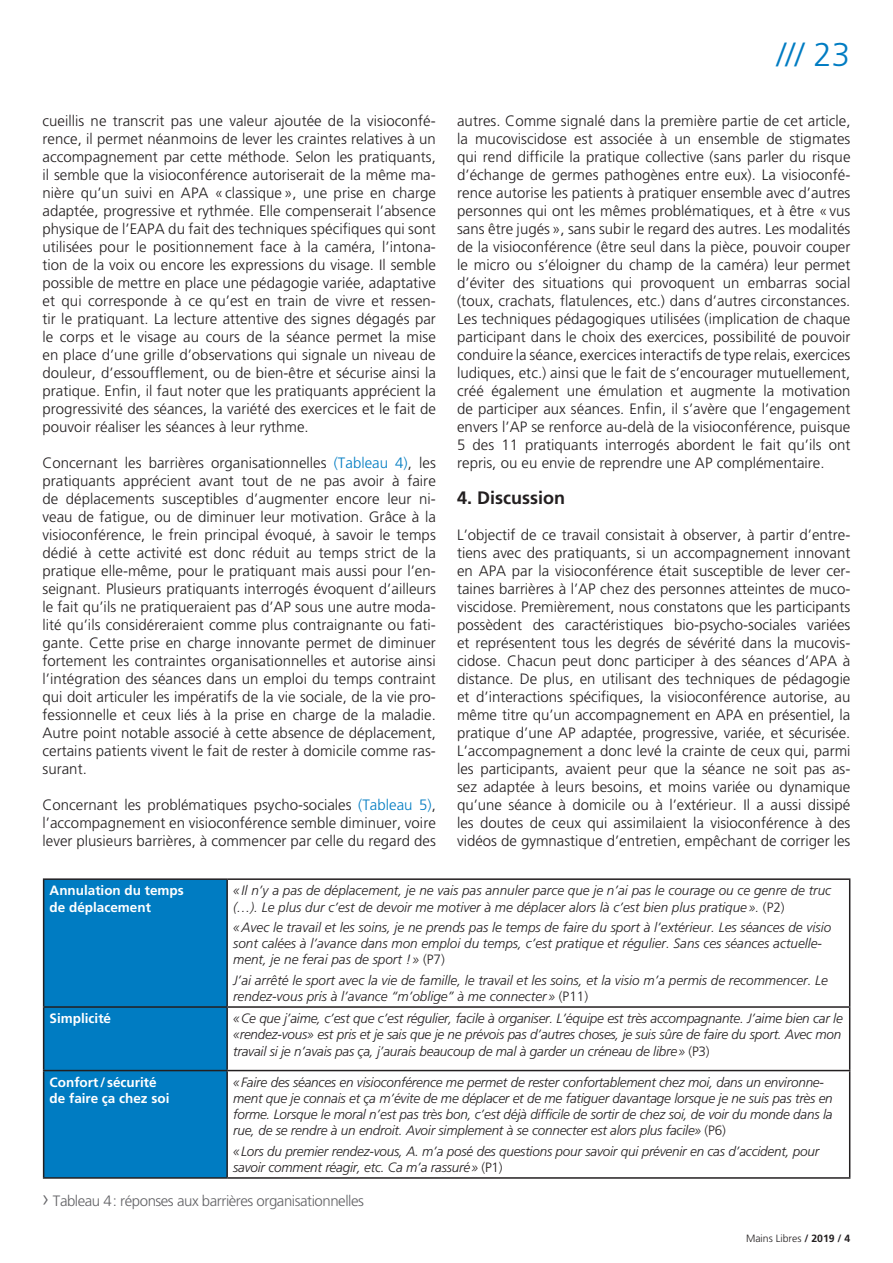
<style>
.page{position:relative;width:893px;height:1263px;background:#fff}
.page>*{position:absolute;margin:0;border:0;box-sizing:border-box;transform-origin:0 0}
.t1{font:300 33px "Frutiger";color:#007cc2}
.t2{font:700 18px "Frutiger";color:#231f20}
.t3{font:300 15px/18px "Frutiger";color:#231f20;text-align:justify}
.t4{font:300 15px "Frutiger";letter-spacing:-.03em;color:#636366}
.t5{font:italic 300 13.5px/16.2px "Frutiger";letter-spacing:-.015em;color:#231f20}
.t6{font:700 13.5px/16.2px "Frutiger";color:#fff}
.t7{font:300 10.5px "Frutiger";color:#231f20}
.s1{color:#007cc2}
.s2{font-style:normal}
.s3{font-family:"Frutiger LT Std";font-style:normal}
.s4{font-size:22.5px}
.s5{font-weight:700}
</style>
<div class="page">
<svg style="left:44px;top:880px;width:182px;height:297px;background:#0079bd"></svg>
<hr style="left:43px;top:878px;width:184px;height:2px;background:#231f20">
<hr style="left:43px;top:880px;width:1px;height:126px;background:#231f20">
<hr style="left:227px;top:878px;width:623px;height:2px;background:#231f20">
<hr style="left:226px;top:880px;width:2px;height:126px;background:#231f20">
<hr style="left:849px;top:880px;width:1px;height:126px;background:#231f20">
<hr style="left:43px;top:1006px;width:184px;height:2px;background:#231f20">
<hr style="left:43px;top:1008px;width:1px;height:62px;background:#231f20">
<hr style="left:227px;top:1006px;width:623px;height:2px;background:#231f20">
<hr style="left:226px;top:1008px;width:2px;height:62px;background:#231f20">
<hr style="left:849px;top:1008px;width:1px;height:62px;background:#231f20">
<hr style="left:43px;top:1070px;width:184px;height:1px;background:#231f20">
<hr style="left:43px;top:1071px;width:1px;height:106px;background:#231f20">
<hr style="left:227px;top:1070px;width:623px;height:1px;background:#231f20">
<hr style="left:226px;top:1071px;width:2px;height:106px;background:#231f20">
<hr style="left:849px;top:1071px;width:1px;height:106px;background:#231f20">
<hr style="left:43px;top:1177px;width:184px;height:2px;background:#231f20">
<hr style="left:227px;top:1177px;width:623px;height:2px;background:#231f20">
<p class="t3" style="left:43px;top:112px;width:395px">cueillis ne transcrit pas une valeur ajoutée de la visioconfé&shy;rence, il permet néanmoins de lever les craintes relatives à un accompagnement par cette méthode. Selon les pratiquants, il semble que la visioconférence autoriserait de la même ma&shy;nière qu’un suivi en APA «classique», une prise en charge adaptée, progressive et rythmée. Elle compenserait l’absence physique de l’EAPA du fait des techniques spécifiques qui sont utilisées pour le positionnement face à la caméra, l’intona&shy;tion de la voix ou encore les expressions du visage. Il semble possible de mettre en place une pédagogie variée, adaptative et qui corresponde à ce qu’est en train de vivre et ressen&shy;tir le pratiquant. La lecture attentive des signes dégagés par le corps et le visage au cours de la séance permet la mise en place d’une grille d’observations qui signale un niveau de douleur, d’essoufflement, ou de bien-être et sécurise ainsi la pratique. Enfin, il faut noter que les pratiquants apprécient la progressivité des séances, la variété des exercices et le fait de pouvoir réaliser les séances à leur rythme.</p>
<p class="t3" style="left:43px;top:454px;width:395px">Concernant les barrières organisationnelles <span class="s1">(Tableau 4)</span>, les pratiquants apprécient avant tout de ne pas avoir à faire de déplacements susceptibles d’augmenter encore leur ni&shy;veau de fatigue, ou de diminuer leur motivation. Grâce à la visioconférence, le frein principal évoqué, à savoir le temps dédié à cette activité est donc réduit au temps strict de la pratique elle-même, pour le pratiquant mais aussi pour l’en&shy;seignant. Plusieurs pratiquants interrogés évoquent d’ailleurs le fait qu’ils ne pratiqueraient pas d’AP sous une autre moda&shy;lité qu’ils considéreraient comme plus contraignante ou fati&shy;gante. Cette prise en charge innovante permet de diminuer fortement les contraintes organisationnelles et autorise ainsi l’intégration des séances dans un emploi du temps contraint qui doit articuler les impératifs de la vie sociale, de la vie pro&shy;fessionnelle et ceux liés à la prise en charge de la maladie.<br>Autre point notable associé à cette absence de déplacement, certains patients vivent le fait de rester à domicile comme ras&shy;surant.</p>
<p class="t3" style="left:43px;top:796px;width:395px">Concernant les problématiques psycho-sociales <span class="s1">(Tableau 5)</span>, l’accompagnement en visioconférence semble diminuer, voire lever plusieurs barrières, à commencer par celle du regard des</p>
<h1 class="t1" style="left:777px;top:36px;width:75px">/// 23</h1>
<p class="t3" style="left:457px;top:112px;width:395px">autres. Comme signalé dans la première partie de cet article, la mucoviscidose est associée à un ensemble de stigmates qui rend difficile la pratique collective (sans parler du risque d’échange de germes pathogènes entre eux). La visioconfé&shy;rence autorise les patients à pratiquer ensemble avec d’autres personnes qui ont les mêmes problématiques, et à être «vus sans être jugés», sans subir le regard des autres. Les modalités de la visioconférence (être seul dans la pièce, pouvoir couper le micro ou s’éloigner du champ de la caméra) leur permet d’éviter des situations qui provoquent un embarras social (toux, crachats, flatulences, etc.) dans d’autres circonstances.<br>Les techniques pédagogiques utilisées (implication de chaque participant dans le choix des exercices, possibilité de pouvoir conduire la séance, exercices interactifs de type relais, exercices ludiques, etc.) ainsi que le fait de s’encourager mutuellement, créé également une émulation et augmente la motivation de participer aux séances. Enfin, il s’avère que l’engagement envers l’AP se renforce au-delà de la visioconférence, puisque 5 des 11 pratiquants interrogés abordent le fait qu’ils ont repris, ou eu envie de reprendre une AP complémentaire.</p>
<p class="t2" style="left:457px;top:487px;width:109px">4. Discussion</p>
<p class="t3" style="left:457px;top:526px;width:395px">L’objectif de ce travail consistait à observer, à partir d’entre&shy;tiens avec des pratiquants, si un accompagnement innovant en APA par la visioconférence était susceptible de lever cer&shy;taines barrières à l’AP chez des personnes atteintes de muco&shy;viscidose. Premièrement, nous constatons que les participants possèdent des caractéristiques bio-psycho-sociales variées et représentent tous les degrés de sévérité dans la mucovis&shy;cidose. Chacun peut donc participer à des séances d’APA à distance. De plus, en utilisant des techniques de pédagogie et d’interactions spécifiques, la visioconférence autorise, au même titre qu’un accompagnement en APA en présentiel, la pratique d’une AP adaptée, progressive, variée, et sécurisée.<br>L’accompagnement a donc levé la crainte de ceux qui, parmi les participants, avaient peur que la séance ne soit pas as&shy;sez adaptée à leurs besoins, et moins variée ou dynamique qu’une séance à domicile ou à l’extérieur. Il a aussi dissipé les doutes de ceux qui assimilaient la visioconférence à des vidéos de gymnastique d’entretien, empêchant de corriger les</p>
<p class="t6" style="left:50px;top:882px;width:136px">Annulation du temps de déplacement</p>
<p class="t5" style="left:233px;top:882px;width:600px">«Il n’y a pas de déplacement, je ne vais pas annuler parce que je n’ai pas le courage ou ce genre de truc (…). Le plus dur c’est de devoir me motiver à me déplacer alors là c’est bien plus pratique». <span class="s2">(P2)</span></p>
<p class="t5" style="left:233px;top:919px;width:599px">«Avec le travail et les soins, je ne prends pas le temps de faire du sport à l’extérieur. Les séances de visio sont calées à l’avance dans mon emploi du temps, c’est pratique et régulier. Sans ces séances actuelle&shy;ment, je ne ferai pas de sport !» <span class="s3">(P7)</span></p>
<p class="t5" style="left:233px;top:972px;width:596px">J’ai arrêté le sport avec la vie de famille, le travail et les soins, et la visio m’a permis de recommencer. Le rendez-vous pris à l’avance “m’oblige” à me connecter» <span class="s3">(P11)</span></p>
<p class="t6" style="left:50px;top:1010px;width:63px">Simplicité</p>
<p class="t5" style="left:233px;top:1010px;width:611px;text-align:justify">«Ce que j’aime, c’est que c’est régulier, facile à organiser. L’équipe est très accompagnante. J’aime bien car le «rendez-vous» est pris et je sais que je ne prévois pas d’autres choses, je suis sûre de faire du sport. Avec mon travail si je n’avais pas ça, j’aurais beaucoup de mal à garder un créneau de libre» <span class="s3">(P3)</span></p>
<p class="t6" style="left:50px;top:1074px;width:121px">Confort/ sécurité de faire ça chez soi</p>
<p class="t5" style="left:233px;top:1074px;width:601px">«Faire des séances en visioconférence me permet de rester confortablement chez moi, dans un environne&shy;ment que je connais et ça m’évite de me déplacer et de me fatiguer davantage lorsque je ne suis pas très en forme. Lorsque le moral n’est pas très bon, c’est déjà difficile de sortir de chez soi, de voir du monde dans la rue, de se rendre à un endroit. Avoir simplement à se connecter est alors plus facile» <span class="s3">(P6)</span></p>
<p class="t5" style="left:233px;top:1143px;width:588px">«Lors du premier rendez-vous, A. m’a posé des questions pour savoir qui prévenir en cas d’accident, pour savoir comment réagir, etc. Ca m’a rassuré» <span class="s3">(P1)</span></p>
<p class="t4" style="left:43px;top:1192px;width:323px"><span class="s4">›</span> Tableau 4: réponses aux barrières organisationnelles</p>
<p class="t7" style="left:746px;top:1232px;width:106px">Mains Libres <span class="s5">/ 2019 / 4</span></p>
</div>
